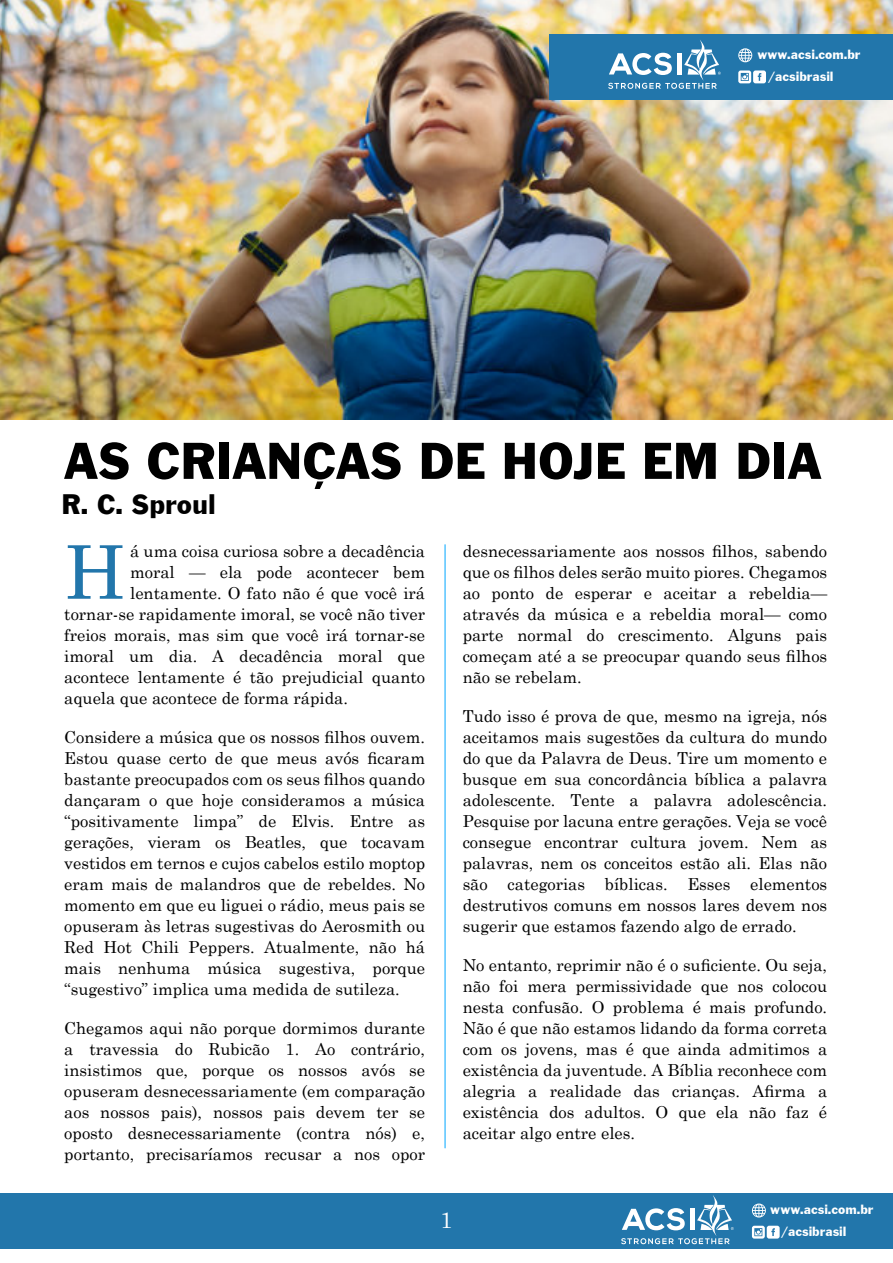
<style>
.page{position:relative;width:893px;height:1263px;background:#fff}
.page>*{position:absolute;margin:0;border:0;box-sizing:border-box;transform-origin:0 0}
.t1{font:73.95px "Century Schoolbook";color:#2276ab}
.t2{font:54px "Franklin Gothic";color:#000}
.t3{font:29.4px "Franklin Gothic";color:#000}
.t4{font:22.5px "Century Schoolbook";color:#fff}
.t5{font:16.5px/21px "Century Schoolbook";color:#000;text-align:justify}
.t6{font:13.95px/22px "Franklin Gothic";color:#fff}
</style>
<div class="page">
<img style="left:0;top:0;width:893px;height:419px">
<div style="left:550px;top:34px;width:343px;height:65px;background:#2276ab"></div>
<div style="left:0;top:1193px;width:893px;height:56px;background:#2276ab"></div>
<svg style="left:621px;top:1195px;width:113px;height:49px"></svg>
<hr style="left:690px;top:1209px;width:4px;height:21px;background:#fff">
<hr style="left:445px;top:545px;width:1px;height:603px;background:#00a6ff">
<svg style="left:608px;top:40px;width:113px;height:49px"></svg>
<hr style="left:677px;top:53px;width:4px;height:21px;background:#fff">
<svg style="left:752px;top:1226px;width:28px;height:12px"></svg>
<svg style="left:752px;top:1203px;width:14px;height:14px"></svg>
<svg style="left:738px;top:70px;width:28px;height:13px"></svg>
<svg style="left:738px;top:48px;width:14px;height:14px"></svg>
<p class="t6" style="left:768px;top:44px;width:93px;text-indent:-11px">www.acsi.com.br /acsibrasil</p>
<h2 class="t2" style="left:64px;top:442px;width:758px">AS CRIANÇAS DE HOJE EM DIA</h2>
<h3 class="t3" style="left:62px;top:494px;width:156px">R. C. Sproul</h3>
<h1 class="t1" style="left:64px;top:544px;width:63px">H</h1>
<p class="t5" style="left:130px;top:542px;width:296px">á uma coisa curiosa sobre a decadência</p>
<p class="t5" style="left:130px;top:563px;width:296px">moral — ela pode acontecer bem</p>
<p class="t5" style="left:130px;top:584px;width:296px">lentamente. O fato não é que você irá</p>
<p class="t5" style="left:64px;top:605px;width:362px">tornar-se rapidamente imoral, se você não tiver</p>
<p class="t5" style="left:64px;top:626px;width:362px">freios morais, mas sim que você irá tornar-se</p>
<p class="t5" style="left:64px;top:647px;width:362px">imoral um dia. A decadência moral que</p>
<p class="t5" style="left:64px;top:668px;width:362px">acontece lentamente é tão prejudicial quanto</p>
<p class="t5" style="left:64px;top:689px;width:285px">aquela que acontece de forma rápida.</p>
<p class="t5" style="left:64px;top:728px;width:362px">Considere a música que os nossos filhos ouvem.<br>Estou quase certo de que meus avós ficaram bastante preocupados com os seus filhos quando dançaram o que hoje consideramos a música “positivamente limpa” de Elvis. Entre as gerações, vieram os Beatles, que tocavam vestidos em ternos e cujos cabelos estilo moptop eram mais de malandros que de rebeldes. No momento em que eu liguei o rádio, meus pais se opuseram às letras sugestivas do Aerosmith ou Red Hot Chili Peppers. Atualmente, não há mais nenhuma música sugestiva, porque “sugestivo” implica uma medida de sutileza.</p>
<p class="t5" style="left:64px;top:1019px;width:362px">Chegamos aqui não porque dormimos durante a travessia do Rubicão 1. Ao contrário, insistimos que, porque os nossos avós se opuseram desnecessariamente (em comparação aos nossos pais), nossos pais devem ter se oposto desnecessariamente (contra nós) e, portanto, precisaríamos recusar a nos opor</p>
<p class="t5" style="left:463px;top:542px;width:366px">desnecessariamente aos nossos filhos, sabendo que os filhos deles serão muito piores. Chegamos ao ponto de esperar e aceitar a rebeldia— através da música e a rebeldia moral— como parte normal do crescimento. Alguns pais começam até a se preocupar quando seus filhos não se rebelam.</p>
<p class="t5" style="left:463px;top:707px;width:366px">Tudo isso é prova de que, mesmo na igreja, nós aceitamos mais sugestões da cultura do mundo do que da Palavra de Deus. Tire um momento e busque em sua concordância bíblica a palavra adolescente. Tente a palavra adolescência.<br>Pesquise por lacuna entre gerações. Veja se você consegue encontrar cultura jovem. Nem as palavras, nem os conceitos estão ali. Elas não são categorias bíblicas. Esses elementos destrutivos comuns em nossos lares devem nos sugerir que estamos fazendo algo de errado.</p>
<p class="t5" style="left:463px;top:956px;width:366px">No entanto, reprimir não é o suficiente. Ou seja, não foi mera permissividade que nos colocou nesta confusão. O problema é mais profundo.<br>Não é que não estamos lidando da forma correta com os jovens, mas é que ainda admitimos a existência da juventude. A Bíblia reconhece com alegria a realidade das crianças. Afirma a existência dos adultos. O que ela não faz é aceitar algo entre eles.</p>
<h3 class="t4" style="left:440px;top:1212px;width:14px">1</h3>
<p class="t6" style="left:781px;top:1199px;width:93px;text-indent:-11px">www.acsi.com.br /acsibrasil</p>
</div>
